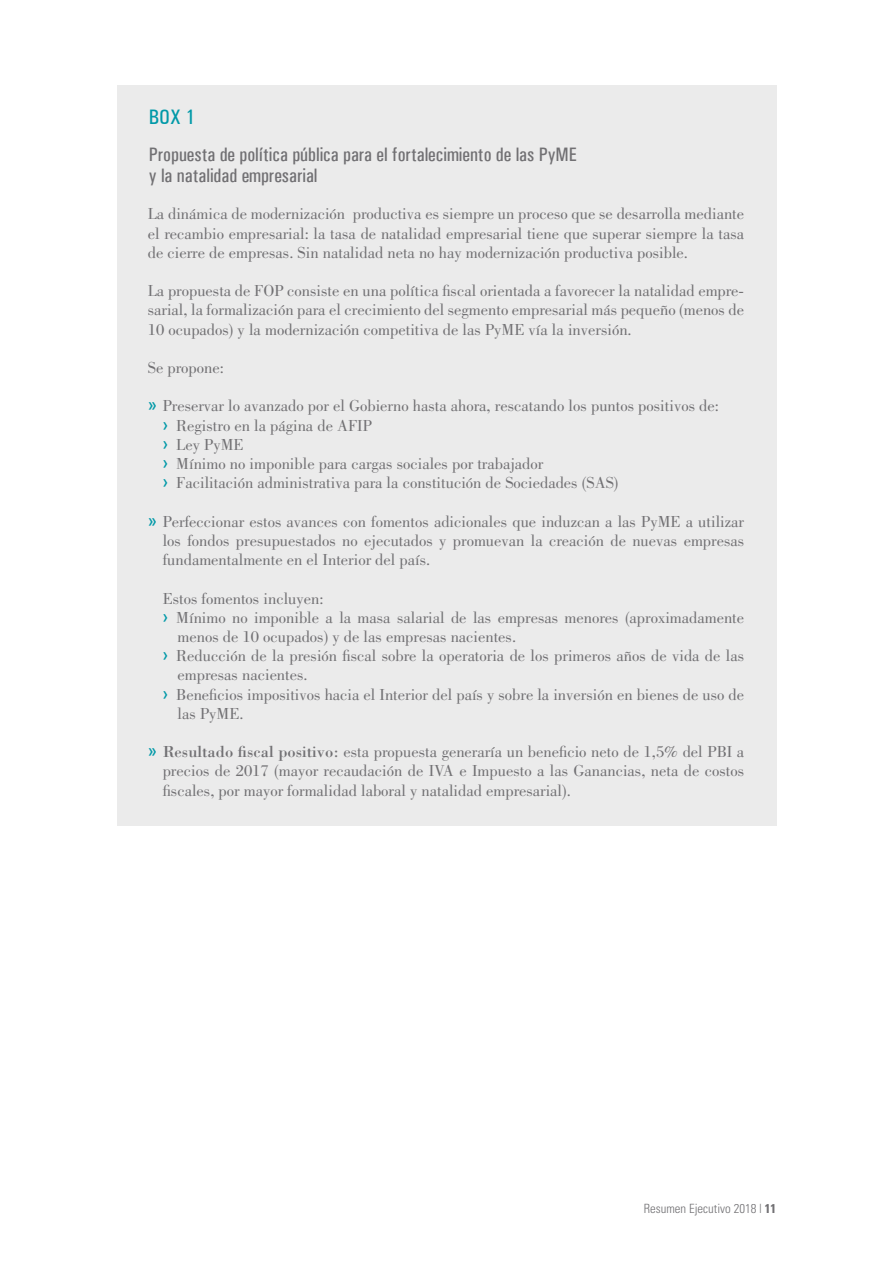
<style>
.page{position:relative;width:893px;height:1263px;background:#fff}
.page>*{position:absolute;margin:0;border:0;box-sizing:border-box;transform-origin:0 0}
.t1{font:500 21px "Univers Condensed";color:#0099a8}
.t2{font:500 19.5px/21px "Univers Condensed";color:#717073}
.t3{font:16.5px/19.2px "Bodoni Std";color:#717073;text-align:justify}
.t4{font:300 condensed 12.75px "Univers";color:#717073}
.s1{font-family:"Univers Condensed";font-weight:500;font-size:21px;color:#0099a8}
.s2{font-style:inherit}
.s3{font-family:"Univers LT Std";font-weight:700}
</style>
<div class="page">
<div style="left:117px;top:85px;width:659px;height:741px;background:#ebebeb"></div>
<p class="t1" style="left:149px;top:105px;width:48px">BOX 1</p>
<p class="t2" style="left:149px;top:143px;width:430px">Propuesta de política pública para el fortalecimiento de las PyME y la natalidad empresarial</p>
<p class="t3" style="left:148px;top:205px;width:598px">La dinámica de modernización productiva es siempre un proceso que se desarrolla mediante el recambio empresarial: la tasa de natalidad empresarial tiene que superar siempre la tasa de cierre de empresas. Sin natalidad neta no hay modernización productiva posible.</p>
<p class="t3" style="left:148px;top:281px;width:598px">La propuesta de FOP consiste en una política fiscal orientada a favorecer la natalidad empre&shy;sarial, la formalización para el crecimiento del segmento empresarial más pequeño (menos de 10 ocupados) y la modernización competitiva de las PyME vía la inversión.</p>
<p class="t3" style="left:148px;top:358px;width:78px">Se propone:</p>
<p class="t3" style="left:163px;top:397px;width:558px;text-align:left;text-indent:-15px"><span class="s1">»</span> Preservar lo avanzado por el Gobierno hasta ahora, rescatando los puntos positivos de: <span class="s1">›</span> Registro en la página de AFIP<br><span class="s1">›</span> Ley PyME<br><span class="s1">›</span> Mínimo no imponible para cargas sociales por trabajador<br><span class="s1">›</span> Facilitación administrativa para la constitución de Sociedades (SAS)</p>
<p class="t3" style="left:163px;top:512px;width:583px;text-indent:-15px"><span class="s1">»</span> Perfeccionar estos avances con fomentos adicionales que induzcan a las PyME a utilizar los fondos presupuestados no ejecutados y promuevan la creación de nuevas empresas fundamentalmente en el Interior del país.</p>
<p class="t3" style="left:163px;top:589px;width:162px">Estos fomentos incluyen:</p>
<p class="t3" style="left:163px;top:608px;width:583px"><span class="s1">›</span> Mínimo no imponible a la masa salarial de las empresas menores (aproximadamente</p>
<p class="t3" style="left:178px;top:627px;width:340px">menos de 10 ocupados) y de las empresas nacientes.</p>
<p class="t3" style="left:163px;top:646px;width:583px"><span class="s1">›</span> Reducción de la presión fiscal sobre la operatoria de los primeros años de vida de las</p>
<p class="t3" style="left:178px;top:665px;width:132px">empresas nacientes.</p>
<p class="t3" style="left:163px;top:685px;width:583px"><span class="s1">›</span> Beneficios impositivos hacia el Interior del país y sobre la inversión en bienes de uso de</p>
<p class="t3" style="left:178px;top:704px;width:67px">las PyME.</p>
<p class="t3" style="left:163px;top:742px;width:583px;text-indent:-15px"><span class="s1">»</span> <span class="s2">Resultado fiscal positivo:</span> esta propuesta generaría un beneficio neto de 1,5% del PBI a precios de 2017 (mayor recaudación de IVA e Impuesto a las Ganancias, neta de costos fiscales, por mayor formalidad laboral y natalidad empresarial).</p>
<p class="t4" style="left:644px;top:1201px;width:134px">Resumen Ejecutivo 2018 | <span class="s3">11</span></p>
</div>
